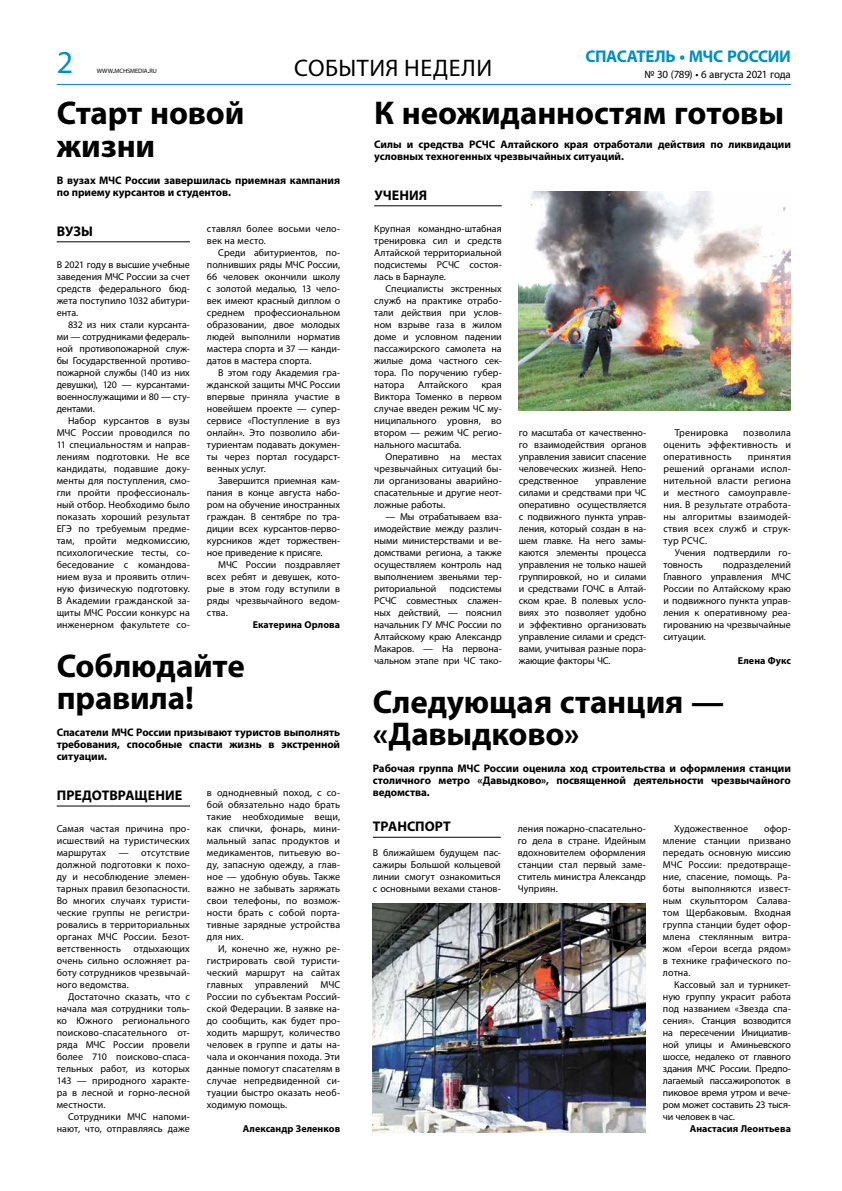
<style>
.page{position:relative;width:842px;height:1191px;background:#fff}
.page>*{position:absolute;margin:0;border:0;box-sizing:border-box;transform-origin:0 0}
.t1{font:700 33px/32px "Myriad Pro";letter-spacing:-.005em;color:#000}
.t2{font:32px "Myriad Pro";color:#0090c5}
.t3{font:24px "Myriad Pro";color:#000}
.t4{font:700 17px "Myriad Pro";letter-spacing:-.02em;color:#0090c5}
.t5{font:700 14px "Myriad Pro";letter-spacing:.005em;color:#000}
.t6{font:700 11px/12px "Myriad Pro";letter-spacing:-.005em;color:#000;text-align:justify}
.t7{font:11px "Myriad Pro";letter-spacing:-.02em;color:#000}
.t8{font:10px/12px "Myriad Pro";color:#000;text-align:justify}
.t9{font:700 10px "Myriad Pro";letter-spacing:.01em;color:#000}
.t10{font:10px "Myriad Pro";letter-spacing:.02em;color:#000}
.t11{font:6.3px "Myriad Pro";letter-spacing:-.01em;color:#000}
.s1{font-size:9px}
</style>
<div class="page">
<hr style="left:57px;top:84px;width:734px;height:1px;background:#0087bb">
<hr style="left:373px;top:837px;width:128px;height:1px;background:#000">
<img style="left:373px;top:903px;width:273px;height:229px">
<hr style="left:57px;top:241px;width:133px;height:1px;background:#000">
<hr style="left:57px;top:805px;width:133px;height:1px;background:#000">
<hr style="left:374px;top:205px;width:128px;height:1px;background:#000">
<img style="left:519px;top:191px;width:271px;height:219px">
<h2 class="t2" style="left:57px;top:42px;width:18px">2</h2>
<h3 class="t4" style="left:585px;top:47px;width:207px">СПАСАТЕЛЬ • МЧС РОССИИ</h3>
<p class="t11" style="left:97px;top:67px;width:62px">WWW<span class="s1">.</span>MCHSMEDIA<span class="s1">.</span>RU</p>
<h3 class="t3" style="left:294px;top:53px;width:16px">соб</h3>
<h3 class="t3" style="left:338px;top:53px;width:151px">ытия недели</h3>
<p class="t7" style="left:644px;top:67px;width:148px">№ 30 (789) • 6 августа 2021 года</p>
<h1 class="t1" style="left:57px;top:98px;width:189px">Старт новой жизни</h1>
<p class="t6" style="left:57px;top:174px;width:285px">В вузах МЧС России завершилась приемная кампания по приему курсантов и студентов.</p>
<h3 class="t5" style="left:57px;top:223px;width:38px">ВУЗЫ</h3>
<p class="t8" style="left:57px;top:258px;width:135px">В 2021 году в высшие учебные заведения МЧС России за счет средств федерального бюд&shy;жета поступило 1032 абитури&shy;ента.</p>
<p class="t8" style="left:57px;top:318px;width:135px;text-indent:11px">832 из них стали курсанта&shy;ми — сотрудниками федераль&shy;ной противопожарной служ&shy;бы Государственной противо&shy;пожарной службы (140 из них девушки), 120 — курсантами&shy;военнослужащими и 80 — сту&shy;дентами.</p>
<p class="t8" style="left:57px;top:414px;width:135px;text-indent:11px">Набор курсантов в вузы МЧС России проводился по 11 специальностям и направ&shy;лениям подготовки. Не все кандидаты, подавшие доку&shy;менты для поступления, смо&shy;гли пройти профессиональ&shy;ный отбор. Необходимо было показать хороший результат ЕГЭ по требуемым предме&shy;там, пройти медкомиссию, психологические тесты, со&shy;беседование с командова&shy;нием вуза и проявить отлич&shy;ную физическую подготовку.<br>В Академии гражданской за&shy;щиты МЧС России конкурс на инженерном факультете со-</p>
<p class="t8" style="left:207px;top:222px;width:135px">ставлял более восьми чело&shy;век на место.</p>
<p class="t8" style="left:207px;top:246px;width:135px;text-indent:11px">Среди абитуриентов, по&shy;полнивших ряды МЧС России, 66 человек окончили школу с золотой медалью, 13 чело&shy;век имеют красный диплом о среднем профессиональном образовании, двое молодых людей выполнили норматив мастера спорта и 37 — канди&shy;датов в мастера спорта.</p>
<p class="t8" style="left:207px;top:366px;width:135px;text-indent:11px">В этом году Академия гра&shy;жданской защиты МЧС России впервые приняла участие в новейшем проекте — супер&shy;сервисе «Поступление в вуз онлайн». Это позволило аби&shy;туриентам подавать докумен&shy;ты через портал государст&shy;венных услуг.</p>
<p class="t8" style="left:207px;top:474px;width:135px;text-indent:11px">Завершится приемная кам&shy;пания в конце августа набо&shy;ром на обучение иностранных граждан. В сентябре по тра&shy;диции всех курсантов-перво&shy;курсников ждет торжествен&shy;ное приведение к присяге.</p>
<p class="t8" style="left:207px;top:558px;width:135px;text-indent:11px">МЧС России поздравляет всех ребят и девушек, кото&shy;рые в этом году вступили в ряды чрезвычайного ведом&shy;ства.</p>
<p class="t9" style="left:253px;top:619px;width:89px">Екатерина Орлова</p>
<h1 class="t1" style="left:57px;top:650px;width:190px">Соблюдайте правила!</h1>
<p class="t6" style="left:57px;top:726px;width:285px">Спасатели МЧС России призывают туристов выполнять требования, способные спасти жизнь в экстренной ситуации.</p>
<h3 class="t5" style="left:57px;top:787px;width:127px">ПРЕДОТВРАЩЕНИЕ</h3>
<p class="t8" style="left:57px;top:822px;width:135px">Самая частая причина про&shy;исшествий на туристических маршрутах</p>
<p class="t8" style="left:57px;top:846px;width:135px;text-indent:62px">— отсутствие должной подготовки к похо&shy;ду и несоблюдение элемен&shy;тарных правил безопасности.<br>Во многих случаях туристи&shy;ческие группы не регистри&shy;ровались в территориальных органах МЧС России. Безот&shy;ветственность отдыхающих очень сильно осложняет ра&shy;боту сотрудников чрезвычай&shy;ного ведомства.</p>
<p class="t8" style="left:57px;top:990px;width:135px;text-indent:11px">Достаточно сказать, что с начала мая сотрудники толь&shy;ко Южного регионального поисково-спасательного от&shy;ряда МЧС России провели более 710 поисково-спаса&shy;тельных работ, из которых 143 — природного характе&shy;ра в лесной и горно-лесной местности.</p>
<p class="t8" style="left:57px;top:1110px;width:135px;text-align:right">Сотрудники МЧС напоми&shy;нают, что, отправляясь даже</p>
<p class="t8" style="left:207px;top:786px;width:135px">в однодневный поход, с со&shy;бой обязательно надо брать такие необходимые вещи, как спички, фонарь, мини&shy;мальный запас продуктов и медикаментов, питьевую во&shy;ду, запасную одежду, а глав&shy;ное — удобную обувь. Также важно не забывать заряжать свои телефоны, по возмож&shy;ности брать с собой порта&shy;тивные зарядные устройства для них.</p>
<p class="t8" style="left:207px;top:942px;width:135px;text-indent:11px">И, конечно же, нужно ре&shy;гистрировать свой туристи&shy;ческий маршрут на сайтах главных управлений МЧС России по субъектам Россий&shy;ской Федерации. В заявке на&shy;до сообщить, как будет про&shy;ходить маршрут, количество человек в группе и даты на&shy;чала и окончания похода. Эти данные помогут спасателям в случае непредвиденной си&shy;туации быстро оказать необ&shy;ходимую помощь.</p>
<p class="t9" style="left:243px;top:1123px;width:99px">Александр Зеленков</p>
<h1 class="t1" style="left:374px;top:98px;width:411px">К неожиданностям готовы</h1>
<p class="t6" style="left:374px;top:138px;width:418px">Силы и средства РСЧС Алтайского края отработали действия по ликвидации условных техногенных чрезвычайных ситуаций.</p>
<h3 class="t5" style="left:374px;top:187px;width:54px">УЧЕНИЯ</h3>
<p class="t8" style="left:374px;top:222px;width:129px">Крупная командно-штабная тренировка сил и средств Алтайской территориальной подсистемы РСЧС состоя&shy;лась в Барнауле.</p>
<p class="t8" style="left:374px;top:282px;width:129px;text-indent:11px">Специалисты экстренных служб на практике отрабо&shy;тали действия при услов&shy;ном взрыве газа в жилом доме и условном падении пассажирского самолета на жилые дома частного сек&shy;тора. По поручению губер&shy;натора</p>
<p class="t8" style="left:418px;top:378px;width:51px">Алтайского</p>
<p class="t8" style="left:374px;top:378px;width:129px;text-indent:107px">края Виктора Томенко в первом случае введен режим ЧС му&shy;ниципального уровня, во втором — режим ЧС регио&shy;нального масштаба.</p>
<p class="t8" style="left:374px;top:450px;width:129px;text-indent:11px">Оперативно на местах чрезвычайных ситуаций бы&shy;ли организованы аварийно&shy;спасательные и другие неот&shy;ложные работы.</p>
<p class="t8" style="left:374px;top:510px;width:129px;text-indent:11px">— Мы отрабатываем вза&shy;имодействие между различ&shy;ными министерствами и ве&shy;домствами региона, а также осуществляем контроль над выполнением звеньями тер&shy;риториальной</p>
<p class="t8" style="left:374px;top:582px;width:129px;text-indent:75px">подсистемы РСЧС совместных слажен&shy;ных действий, — пояснил начальник ГУ МЧС России по Алтайскому краю Александр Макаров. — На первона&shy;чальном этапе при ЧС тако-</p>
<p class="t8" style="left:519px;top:426px;width:129px">го масштаба от качественно&shy;го взаимодействия органов управления зависит спасение человеческих жизней. Непо&shy;средственное</p>
<p class="t8" style="left:519px;top:474px;width:129px;text-indent:77px">управление силами и средствами при ЧС оперативно осуществляется с подвижного пункта управ&shy;ления, который создан в на&shy;шем главке. На него замы&shy;каются элементы процесса управления не только нашей группировкой, но и силами и средствами ГОЧС в Алтай&shy;ском крае. В полевых усло&shy;виях это позволяет удобно и эффективно организовать управление силами и средст&shy;вами, учитывая разные пора&shy;жающие факторы ЧС.</p>
<p class="t10" style="left:675px;top:426px;width:55px">Тренировка</p>
<p class="t8" style="left:663px;top:426px;width:129px;text-indent:80px">позволила оценить эффективность и оперативность</p>
<p class="t8" style="left:663px;top:450px;width:129px;text-indent:84px">принятия решений органами испол&shy;нительной власти региона и местного самоуправле&shy;ния. В результате отработа&shy;ны алгоритмы взаимодей&shy;ствия всех служб и струк&shy;тур РСЧС.</p>
<p class="t8" style="left:663px;top:546px;width:129px;text-indent:11px">Учения подтвердили го&shy;товность</p>
<p class="t8" style="left:663px;top:558px;width:129px;text-indent:59px">подразделений Главного управления МЧС России по Алтайскому краю и подвижного пункта управ&shy;ления к оперативному реа&shy;гированию на чрезвычайные ситуации.</p>
<p class="t9" style="left:738px;top:655px;width:55px">Елена Фукс</p>
<h1 class="t1" style="left:373px;top:686px;width:353px">Следующая станция — «Давыдково»</h1>
<p class="t6" style="left:373px;top:762px;width:420px">Рабочая группа МЧС России оценила ход строительства и оформления станции столичного метро «Давыдково», посвященной деятельности чрезвычайного ведомства.</p>
<h3 class="t5" style="left:373px;top:818px;width:79px">ТРАНСПОРТ</h3>
<p class="t8" style="left:373px;top:846px;width:130px">В ближайшем будущем пас&shy;сажиры Большой кольцевой линии смогут ознакомиться с основными вехами станов-</p>
<p class="t8" style="left:663px;top:822px;width:130px;text-indent:101px">офор&shy;мление станции призвано передать основную миссию МЧС России: предотвраще&shy;ние, спасение, помощь. Ра&shy;боты выполняются извест&shy;ным скульптором Салава&shy;том Щербаковым. Входная группа станции будет офор&shy;млена стеклянным витра&shy;жом «Герои всегда рядом» в технике графического по&shy;лотна.</p>
<p class="t8" style="left:663px;top:978px;width:130px;text-indent:11px">Кассовый зал и турникет&shy;ную группу украсит работа под названием «Звезда спа&shy;сения». Станция возводится на пересечении Инициатив&shy;ной улицы и Аминьевского шоссе, недалеко от главного здания МЧС России. Предпо&shy;лагаемый пассажиропоток в пиковое время утром и вече&shy;ром может составить 23 тыся&shy;чи человек в час.</p>
<p class="t9" style="left:690px;top:1123px;width:103px">Анастасия Леонтьева</p>
<p class="t8" style="left:518px;top:822px;width:130px">ления пожарно-спасательно&shy;го дела в стране. Идейным вдохновителем оформления станции стал первый заме&shy;ститель министра Александр Чуприян.</p>
<p class="t8" style="left:674px;top:822px;width:75px">Художественное</p>
</div>
